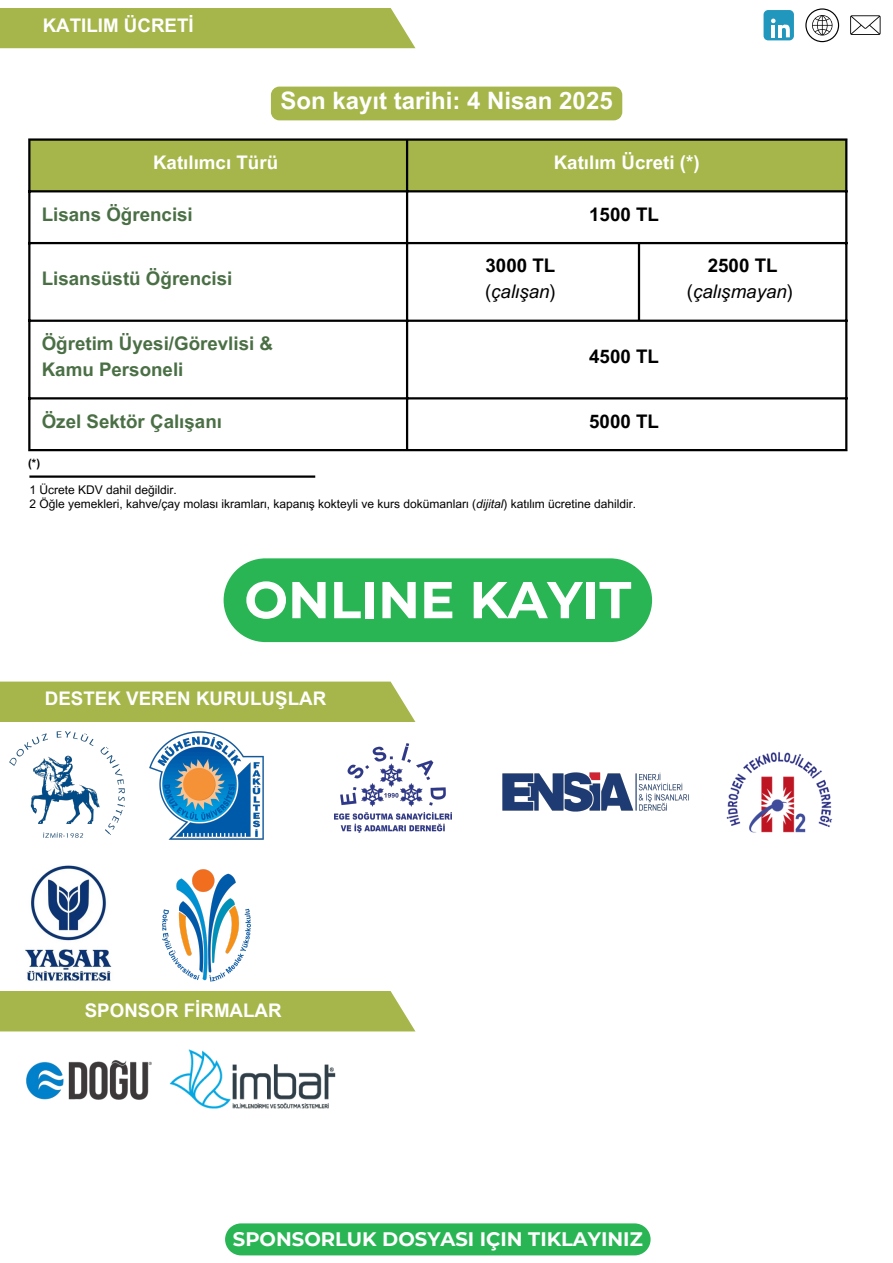
<style>
.page{position:relative;width:893px;height:1263px;background:#fff}
.page>*{position:absolute;margin:0;border:0;box-sizing:border-box;transform-origin:0 0}
.t1{font:700 51.75px "Montserrat";color:#fff}
.t2{font:700 24px "Arial MT Pro";color:#fff}
.t3{font:700 19.5px "Montserrat";color:#fff}
.t4{font:700 18.75px "Arial MT Pro";color:#4a6f45}
.t5{font:700 18.75px "Arial MT Pro";color:#fff}
.t6{font:italic 18.75px/25.9px "Arial MT Pro";color:#000;text-align:center}
.t7{font:700 18.75px "Arial MT Pro";color:#000}
.t8{font:12px "Arial MT Pro";color:#000}
.t9{font:700 11.25px "Arial MT Pro";color:#000}
.s1{font-style:normal}
.s2{font-style:italic}
.s3{font-weight:700;font-style:normal}
</style>
<div class="page">
<div style="left:0;top:8px;width:415px;height:40px;background:#a6b64a"></div>
<div style="left:30px;top:141px;width:815px;height:49px;background:#a6b64a"></div>
<hr style="left:28px;top:141px;width:2px;height:308px;background:#000">
<hr style="left:406px;top:141px;width:2px;height:308px;background:#000">
<hr style="left:638px;top:244px;width:2px;height:76px;background:#000">
<hr style="left:845px;top:141px;width:2px;height:308px;background:#000">
<hr style="left:28px;top:138px;width:819px;height:3px;background:#000">
<hr style="left:28px;top:190px;width:819px;height:2px;background:#000">
<hr style="left:28px;top:242px;width:819px;height:2px;background:#000">
<hr style="left:28px;top:320px;width:819px;height:2px;background:#000">
<hr style="left:28px;top:397px;width:819px;height:2px;background:#000">
<hr style="left:28px;top:449px;width:819px;height:2px;background:#000">
<hr style="left:29px;top:475px;width:286px;height:3px;background:#000">
<div style="left:0;top:681px;width:415px;height:41px;background:#a6b64a"></div>
<img style="left:20px;top:1031px;width:138px;height:69px">
<img style="left:340px;top:743px;width:106px;height:64px">
<img style="left:334px;top:812px;width:118px;height:20px">
<img style="left:726px;top:752px;width:107px;height:81px">
<img style="left:169px;top:1049px;width:167px;height:60px">
<div style="left:0;top:991px;width:415px;height:40px;background:#a6b64a"></div>
<img style="left:502px;top:772px;width:187px;height:40px">
<img style="left:9px;top:731px;width:116px;height:107px">
<img style="left:149px;top:731px;width:115px;height:109px">
<img style="left:162px;top:869px;width:89px;height:113px">
<img style="left:25px;top:865px;width:87px;height:116px">
<div style="left:271px;top:87px;width:351px;height:33px;background:#a6b64a"></div>
<div style="left:224px;top:558px;width:428px;height:84px;background:#29b554"></div>
<div style="left:225px;top:1223px;width:425px;height:32px;background:#29b554"></div>
<div style="left:763px;top:10px;width:31px;height:30px;background:#2197bd;border-radius:5px"></div>
<svg style="left:771px;top:19px;width:19px;height:18px"></svg>
<svg style="left:805px;top:8px;width:34px;height:34px"></svg>
<svg style="left:850px;top:15px;width:30px;height:20px"></svg>
<p class="t5" style="left:43px;top:18px;width:153px">KATILIM ÜCRETİ</p>
<p class="t2" style="left:280px;top:91px;width:334px">Son kayıt tarihi: 4 Nisan 2025</p>
<h3 class="t5" style="left:153px;top:155px;width:127px">Katılımcı Türü</h3>
<p class="t5" style="left:554px;top:155px;width:147px">Katılım Ücreti (*)</p>
<p class="t4" style="left:42px;top:207px;width:153px">Lisans Öğrencisi</p>
<p class="t7" style="left:589px;top:207px;width:71px">1500 TL</p>
<h2 class="t4" style="left:42px;top:272px;width:192px">Lisansüstü Öğrencisi</h2>
<p class="t4" style="left:42px;top:336px;width:233px">Öğretim Üyesi/Görevlisi &amp;</p>
<p class="t4" style="left:42px;top:362px;width:143px">Kamu Personeli</p>
<p class="t7" style="left:485px;top:259px;width:71px">3000 TL</p>
<p class="t6" style="left:485px;top:281px;width:72px"><span class="s1">(</span>çalışan<span class="s1">)</span></p>
<p class="t7" style="left:589px;top:349px;width:71px">4500 TL</p>
<p class="t4" style="left:42px;top:414px;width:182px">Özel Sektör Çalışanı</p>
<p class="t7" style="left:589px;top:414px;width:71px">5000 TL</p>
<p class="t9" style="left:28px;top:458px;width:13px">(*)</p>
<p class="t8" style="left:29px;top:485px;width:149px">1 Ücrete KDV dahil değildir.</p>
<p class="t8" style="left:29px;top:500px;width:608px">2 Öğle yemekleri, kahve/çay molası ikramları, kapanış kokteyli ve kurs dokümanları (<span class="s2">dijital</span>) katılım ücretine dahildir.</p>
<p class="t1" style="left:244px;top:568px;width:388px">ONLINE KAYIT</p>
<p class="t5" style="left:45px;top:692px;width:283px">DESTEK VEREN KURULUŞLAR</p>
<p class="t6" style="left:687px;top:255px;width:108px"><span class="s3">2500 TL </span><span class="s1">(</span>çalışmayan<span class="s1">)</span></p>
<p class="t5" style="left:85px;top:1004px;width:198px">SPONSOR FİRMALAR</p>
<p class="t3" style="left:233px;top:1227px;width:411px">SPONSORLUK DOSYASI IÇIN TIKLAYINIZ</p>
</div>
